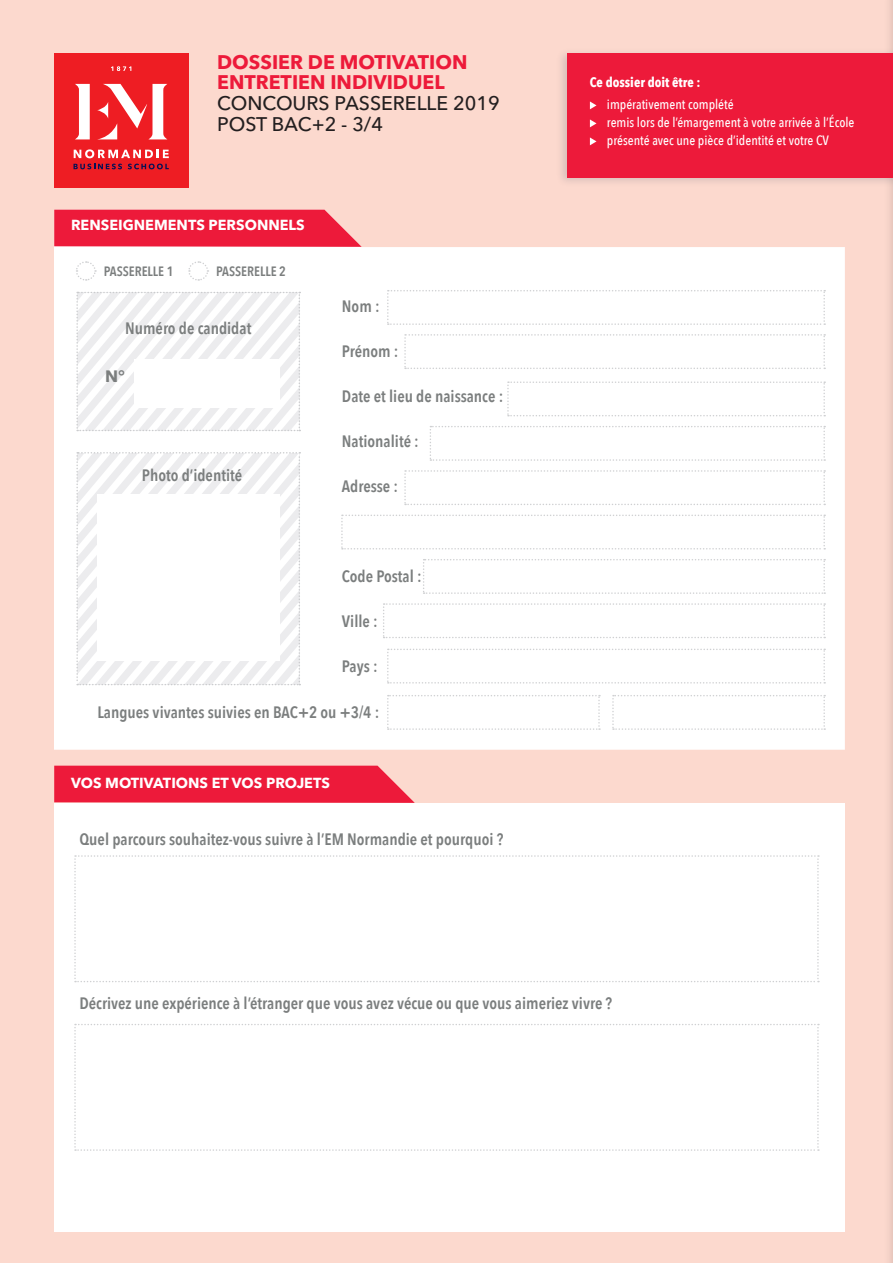
<style>
.page{position:relative;width:893px;height:1263px;background:#fcd9ce}
.page>*{position:absolute;margin:0;border:0;box-sizing:border-box;transform-origin:0 0}
.t1{font:700 19.5px/21px "Avenir Next LT Pro";color:#ed1a3a}
.t2{font:500 19.5px/21px "Avenir Next LT Pro";color:#231f20}
.t3{font:600 16.5px "Avenir Next Condensed";color:#7b7e7e}
.t4{font:700 16.5px "Avenir Next";color:#7b7e7e}
.t5{font:700 14.4px "Avenir Next LT Pro";color:#fff}
.t6{font:500 13.5px/18px "Avenir Next Condensed";color:#fff}
.t7{font:600 13.5px "Avenir Next Condensed";color:#7b7e7e}
.t8{font:700 13.5px "Avenir Next Condensed";color:#fff}
</style>
<div class="page">
<div style="left:54px;top:247px;width:791px;height:503px;background:#fff"></div>
<svg style="left:54px;top:210px;width:308px;height:37px;background:#ee2845"></svg>
<svg style="left:54px;top:766px;width:361px;height:37px;background:#ed2643"></svg>
<div style="left:54px;top:54px;width:134px;height:134px;background:#ee1d23"></div>
<svg style="left:75px;top:84px;width:15px;height:55px"></svg>
<svg style="left:97px;top:84px;width:70px;height:55px"></svg>
<svg style="left:74px;top:149px;width:95px;height:9px"></svg>
<svg style="left:74px;top:164px;width:48px;height:5px"></svg>
<svg style="left:128px;top:164px;width:41px;height:5px"></svg>
<svg style="left:111px;top:66px;width:20px;height:5px"></svg>
<svg style="left:76px;top:292px;width:224px;height:139px;background:#f4f4f5"></svg>
<svg style="left:76px;top:452px;width:224px;height:233px;background:#f4f4f5"></svg>
<div style="left:134px;top:360px;width:145px;height:48px;background:#fff"></div>
<div style="left:97px;top:494px;width:182px;height:167px;background:#fff"></div>
<div style="left:54px;top:803px;width:791px;height:428px;background:#fff"></div>
<div style="left:555px;top:47px;width:338px;height:141px;background:#001f42;opacity:.15"></div>
<div style="left:567px;top:54px;width:326px;height:124px;background:#ed1a3a"></div>
<svg style="left:590px;top:101px;width:6px;height:8px"></svg>
<svg style="left:590px;top:119px;width:6px;height:8px"></svg>
<svg style="left:590px;top:137px;width:6px;height:8px"></svg>
<div style="left:387px;top:290px;width:438px;height:35px;background:#fff"></div>
<div style="left:404px;top:334px;width:421px;height:35px;background:#fff"></div>
<div style="left:507px;top:381px;width:318px;height:35px;background:#fff"></div>
<div style="left:430px;top:426px;width:395px;height:35px;background:#fff"></div>
<div style="left:404px;top:470px;width:421px;height:35px;background:#fff"></div>
<div style="left:341px;top:515px;width:484px;height:34px;background:#fff"></div>
<div style="left:423px;top:559px;width:402px;height:35px;background:#fff"></div>
<div style="left:383px;top:603px;width:442px;height:35px;background:#fff"></div>
<div style="left:387px;top:649px;width:438px;height:34px;background:#fff"></div>
<svg style="left:387px;top:695px;width:213px;height:35px;background:#fdfdfd"></svg>
<div style="left:612px;top:695px;width:213px;height:35px;background:#fff"></div>
<svg style="left:75px;top:260px;width:22px;height:21px"></svg>
<svg style="left:187px;top:260px;width:22px;height:21px"></svg>
<svg style="left:74px;top:1024px;width:745px;height:127px"></svg>
<svg style="left:74px;top:855px;width:745px;height:127px"></svg>
<p class="t1" style="left:217px;top:51px;width:252px">DOSSIER DE MOTIVATION<br>ENTRETIEN INDIVIDUEL</p>
<p class="t2" style="left:217px;top:93px;width:284px">CONCOURS PASSERELLE 2019<br>POST BAC+2 - 3/4</p>
<p class="t5" style="left:71px;top:217px;width:235px">RENSEIGNEMENTS PERSONNELS</p>
<p class="t7" style="left:104px;top:259px;width:71px">PASSERELLE 1</p>
<p class="t7" style="left:216px;top:259px;width:71px">PASSERELLE 2</p>
<p class="t3" style="left:125px;top:314px;width:128px">Numéro de candidat</p>
<p class="t4" style="left:105px;top:362px;width:21px">N°</p>
<p class="t3" style="left:142px;top:461px;width:102px">Photo d’identité</p>
<p class="t3" style="left:342px;top:292px;width:39px">Nom :</p>
<p class="t3" style="left:342px;top:337px;width:58px">Prénom :</p>
<p class="t3" style="left:342px;top:382px;width:163px">Date et lieu de naissance :</p>
<p class="t3" style="left:342px;top:427px;width:78px">Nationalité :</p>
<p class="t3" style="left:342px;top:472px;width:58px">Adresse :</p>
<p class="t3" style="left:342px;top:562px;width:81px">Code Postal :</p>
<p class="t3" style="left:342px;top:607px;width:37px">Ville :</p>
<p class="t3" style="left:342px;top:652px;width:37px">Pays :</p>
<p class="t3" style="left:97px;top:698px;width:283px">Langues vivantes suivies en BAC+2 ou +3/4 :</p>
<p class="t5" style="left:71px;top:774px;width:260px">VOS MOTIVATIONS ET VOS PROJETS</p>
<p class="t3" style="left:79px;top:825px;width:425px">Quel parcours souhaitez-vous suivre à l’EM Normandie et pourquoi ?</p>
<p class="t8" style="left:590px;top:74px;width:112px">Ce dossier doit être :</p>
<p class="t6" style="left:607px;top:96px;width:249px">impérativement complété<br>remis lors de l’émargement à votre arrivée à l’École présenté avec une pièce d’identité et votre CV</p>
<p class="t3" style="left:79px;top:989px;width:534px">Décrivez une expérience à l’étranger que vous avez vécue ou que vous aimeriez vivre ?</p>
</div>
